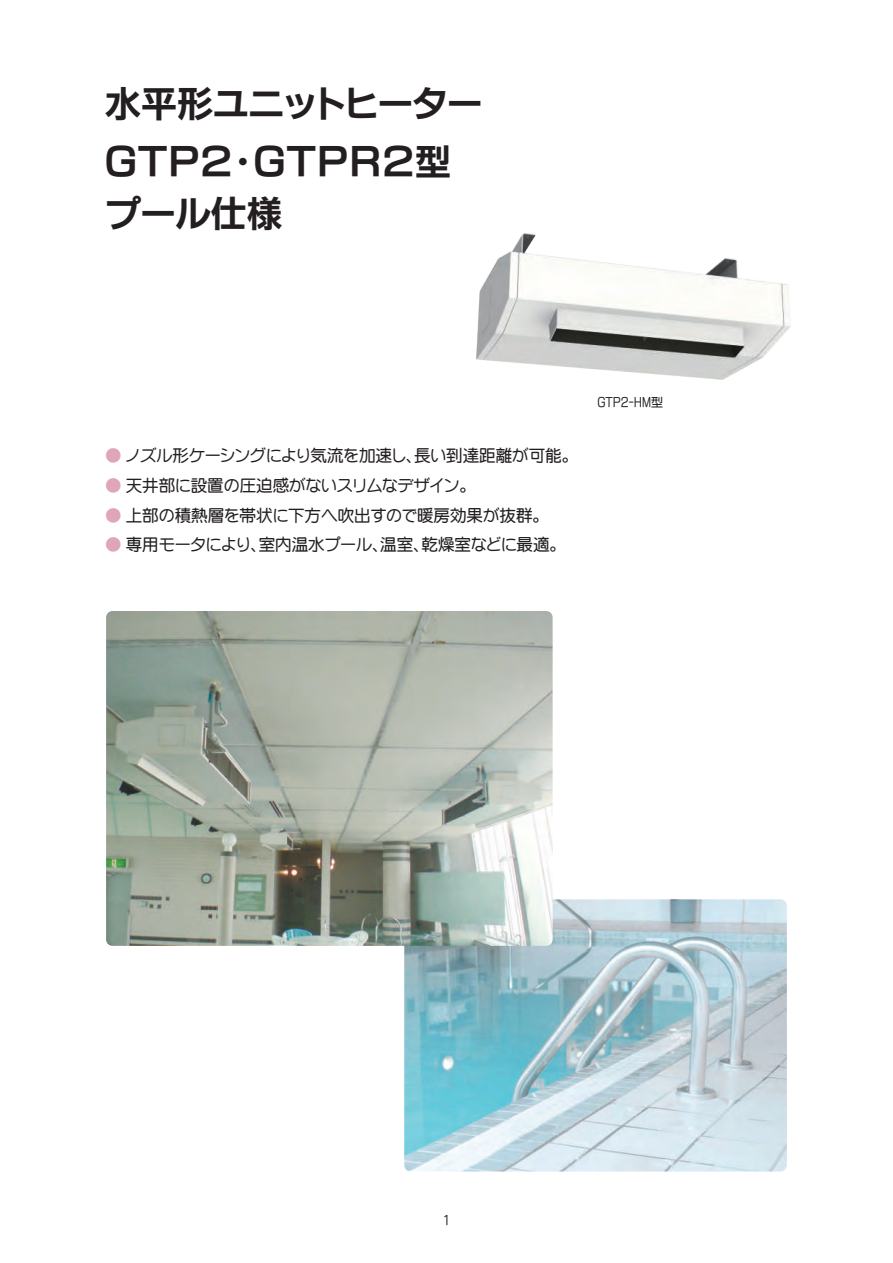
<style>
.page{position:relative;width:893px;height:1263px;background:#fff}
.page>*{position:absolute;margin:0;border:0;box-sizing:border-box;transform-origin:0 0}
.t1{font:36px/57.4px "FGP Kaku Gothic Ca U";color:#231f20}
.t2{font:16.5px "FGP Maru Gothic Ca M";color:#231f20}
.t3{font:12px "FGP Kaku Gothic Ca M";color:#231f20}
.s1{color:#dea5bb}
</style>
<div class="page">
<img style="left:404px;top:899px;width:383px;height:272px;border-radius:6px">
<img style="left:476px;top:234px;width:315px;height:145px">
<img style="left:106px;top:611px;width:447px;height:335px;border-radius:6px">
<h1 class="t1" style="left:104px;top:75px;width:379px">水平形ユニットヒーター<br>ＧＴＰ２・ＧＴＰＲ２型</h1>
<h1 class="t1" style="left:105px;top:185px;width:179px">プール仕様</h1>
<p class="t2" style="left:105px;top:447px;width:466px"><span class="s1">●</span> ノズル形ケーシングにより気流を加速し、長い到達距離が可能。</p>
<p class="t2" style="left:105px;top:477px;width:364px"><span class="s1">●</span> 天井部に設置の圧迫感がないスリムなデザイン。</p>
<p class="t2" style="left:105px;top:507px;width:437px"><span class="s1">●</span> 上部の積熱層を帯状に下方へ吹出すので暖房効果が抜群。</p>
<p class="t2" style="left:105px;top:536px;width:454px"><span class="s1">●</span> 専用モータにより、室内温水プール、温室、乾燥室などに最適。</p>
<p class="t3" style="left:597px;top:396px;width:67px">GTP2‐HM型</p>
<p class="t3" style="left:443px;top:1214px;width:9px">1</p>
</div>
